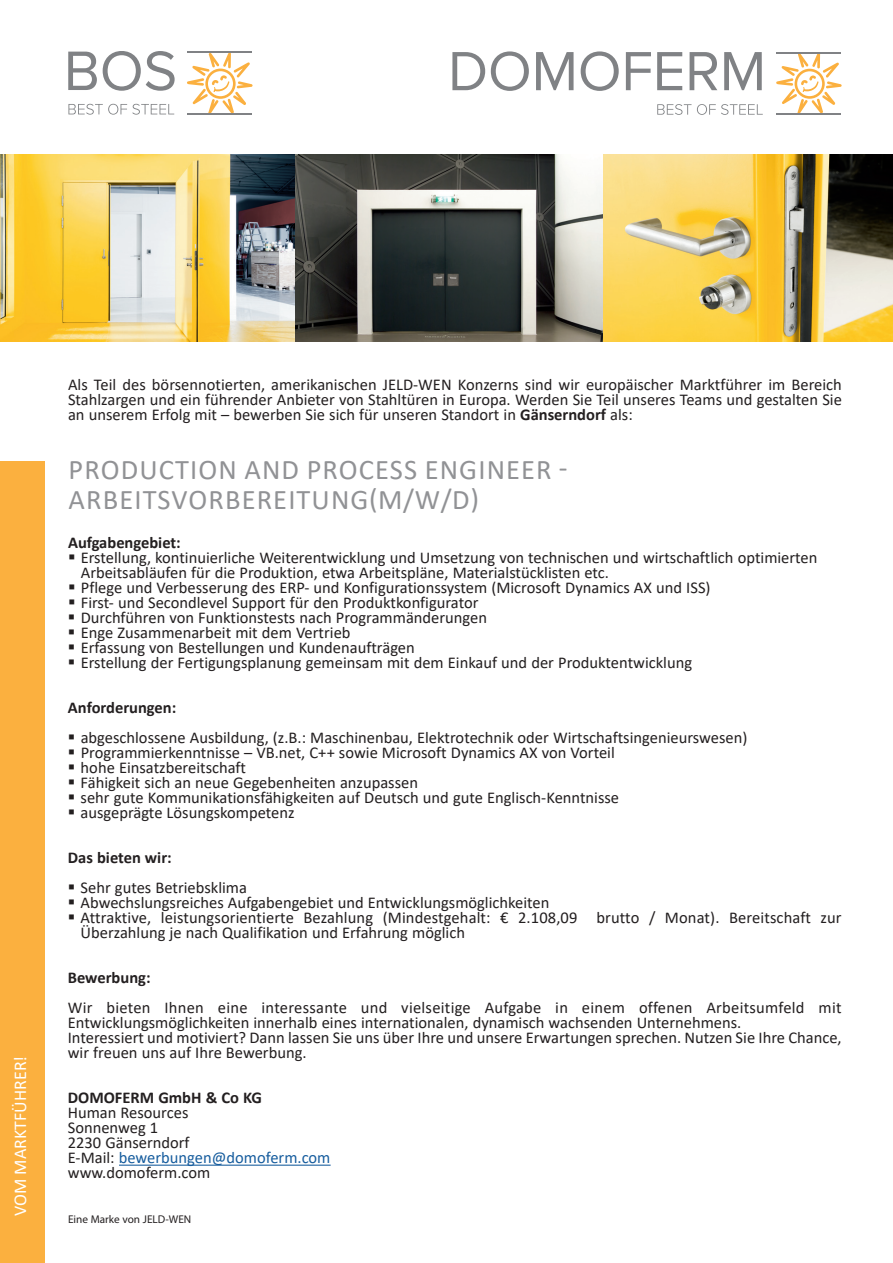
<style>
.page{position:relative;width:893px;height:1263px;background:#fff}
.page>*{position:absolute;margin:0;border:0;box-sizing:border-box;transform-origin:0 0}
.t1{font:28.5px/30px "Calibri";letter-spacing:.04em;color:#919295}
.t2{font:18px "Calibri";color:#fff}
.t3{font:16.5px/15px "Calibri";color:#231f20}
.t4{font:700 16.5px "Calibri";color:#231f20}
.t5{font:11.25px "Myriad Pro";color:#231f20}
.s1{font-weight:700}
.s2{color:#175d9e}
</style>
<div class="page">
<img style="left:0;top:155px;width:893px;height:186px">
<hr style="left:119px;top:1164px;width:212px;height:2px;background:#175d9e">
<div style="left:0;top:461px;width:45px;height:802px;background:#fbb03f"></div>
<svg style="left:452px;top:52px;width:33px;height:38px"></svg>
<svg style="left:491px;top:51px;width:38px;height:40px"></svg>
<svg style="left:536px;top:52px;width:38px;height:38px"></svg>
<svg style="left:581px;top:51px;width:38px;height:40px"></svg>
<svg style="left:626px;top:52px;width:25px;height:38px"></svg>
<svg style="left:657px;top:52px;width:25px;height:38px"></svg>
<svg style="left:690px;top:52px;width:27px;height:38px"></svg>
<svg style="left:724px;top:52px;width:38px;height:38px"></svg>
<svg style="left:657px;top:104px;width:34px;height:11px"></svg>
<svg style="left:697px;top:104px;width:66px;height:11px"></svg>
<svg style="left:776px;top:53px;width:66px;height:61px"></svg>
<hr style="left:777px;top:113px;width:64px;height:2px;background:#808285">
<hr style="left:777px;top:52px;width:64px;height:2px;background:#808285">
<svg style="left:68px;top:52px;width:29px;height:38px"></svg>
<svg style="left:103px;top:51px;width:72px;height:40px"></svg>
<svg style="left:68px;top:104px;width:106px;height:11px"></svg>
<svg style="left:187px;top:53px;width:66px;height:60px"></svg>
<hr style="left:187px;top:113px;width:65px;height:2px;background:#808285">
<hr style="left:187px;top:51px;width:65px;height:2px;background:#808285">
<p class="t2" style="left:8px;top:1216px;width:162px;rotate:-90deg">VOM MARKTFÜHRER!</p>
<p class="t3" style="left:68px;top:376px;width:775px;text-align:justify">Als Teil des börsennotierten, amerikanischen JELD-WEN Konzerns sind wir europäischer Marktführer im Bereich Stahlzargen und ein führender Anbieter von Stahltüren in Europa. Werden Sie Teil unseres Teams und gestalten Sie an unserem Erfolg mit – bewerben Sie sich für unseren Standort in <span class="s1">Gänserndorf</span> als:</p>
<h1 class="t1" style="left:69px;top:454px;width:500px">PRODUCTION AND PROCESS ENGINEER -<br>ARBEITSVORBEREITUNG(M/W/D)</h1>
<p class="t4" style="left:68px;top:531px;width:114px">Aufgabengebiet:</p>
<p class="t3" style="left:81px;top:550px;width:738px">Erstellung, kontinuierliche Weiterentwicklung und Umsetzung von technischen und wirtschaftlich optimierten Arbeitsabläufen für die Produktion, etwa Arbeitspläne, Materialstücklisten etc.<br>Pflege und Verbesserung des ERP- und Konfigurationssystem (Microsoft Dynamics AX und ISS)<br>First- und Secondlevel Support für den Produktkonfigurator<br>Durchführen von Funktionstests nach Programmänderungen<br>Enge Zusammenarbeit mit dem Vertrieb<br>Erfassung von Bestellungen und Kundenaufträgen<br>Erstellung der Fertigungsplanung gemeinsam mit dem Einkauf und der Produktentwicklung</p>
<p class="t4" style="left:68px;top:696px;width:110px">Anforderungen:</p>
<p class="t3" style="left:81px;top:730px;width:668px">abgeschlossene Ausbildung, (z.B.: Maschinenbau, Elektrotechnik oder Wirtschaftsingenieurswesen)<br>Programmierkenntnisse – VB.net, C++ sowie Microsoft Dynamics AX von Vorteil<br>hohe Einsatzbereitschaft<br>Fähigkeit sich an neue Gegebenheiten anzupassen<br>sehr gute Kommunikationsfähigkeiten auf Deutsch und gute Englisch-Kenntnisse<br>ausgeprägte Lösungskompetenz</p>
<p class="t4" style="left:68px;top:846px;width:105px">Das bieten wir:</p>
<p class="t3" style="left:81px;top:880px;width:763px">Sehr gutes Betriebsklima<br>Abwechslungsreiches Aufgabengebiet und Entwicklungsmöglichkeiten<br>Attraktive, leistungsorientierte Bezahlung (Mindestgehalt: € 2.108,09 brutto / Monat). Bereitschaft zur Überzahlung je nach Qualifikation und Erfahrung möglich</p>
<p class="t4" style="left:68px;top:966px;width:84px">Bewerbung:</p>
<p class="t3" style="left:68px;top:1000px;width:775px">Wir bieten Ihnen eine interessante und vielseitige Aufgabe in einem offenen Arbeitsumfeld mit Entwicklungsmöglichkeiten innerhalb eines internationalen, dynamisch wachsenden Unternehmens.<br>Interessiert und motiviert? Dann lassen Sie uns über Ihre und unsere Erwartungen sprechen. Nutzen Sie Ihre Chance, wir freuen uns auf Ihre Bewerbung.</p>
<p class="t4" style="left:68px;top:1086px;width:196px">DOMOFERM GmbH &amp; Co KG</p>
<p class="t3" style="left:68px;top:1105px;width:264px">Human Resources<br>Sonnenweg 1<br>2230 Gänserndorf<br>E-Mail: <span class="s2">bewerbungen@domoferm.com </span>www.domoferm.com</p>
<p class="t5" style="left:68px;top:1212px;width:125px">Eine Marke von JELD-WEN</p>
</div>
